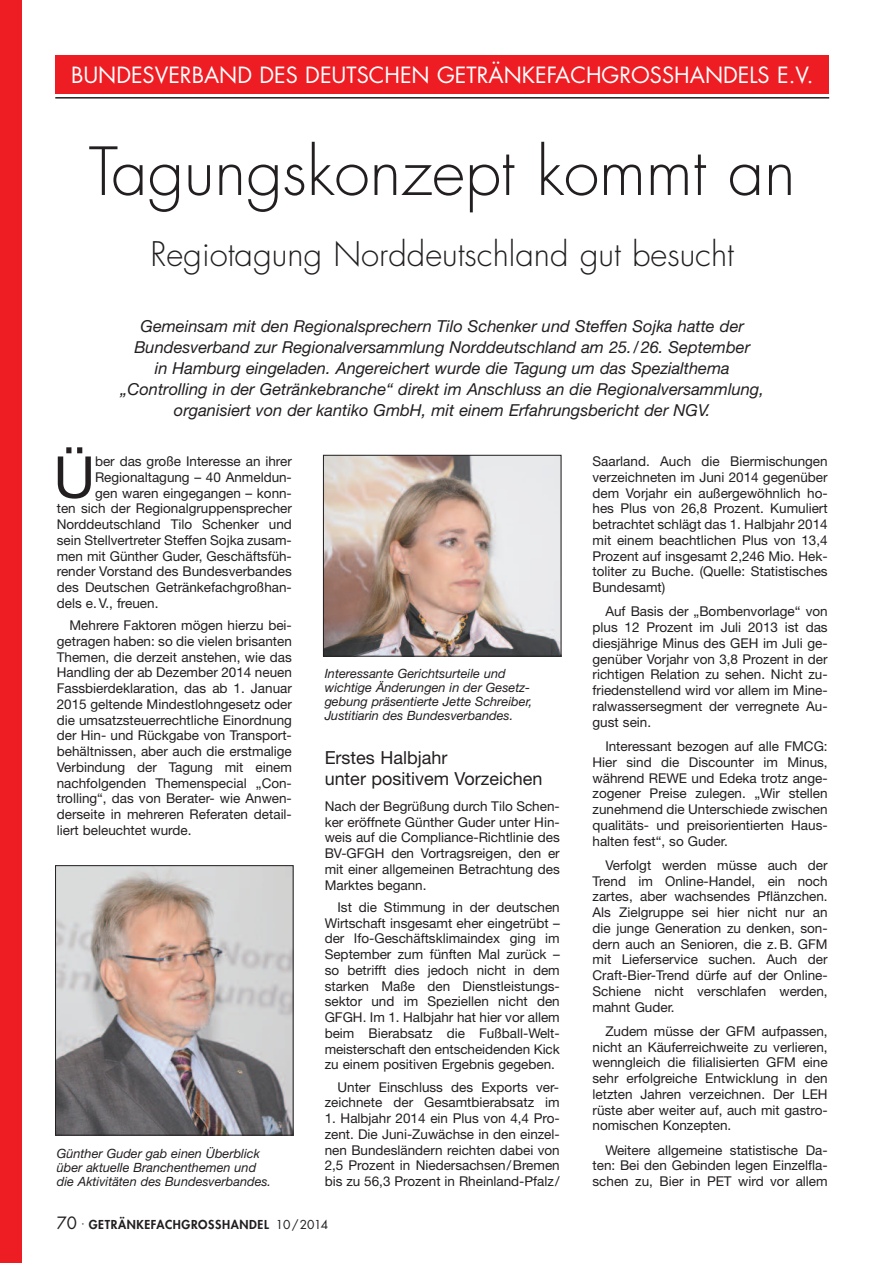
<style>
.page{position:relative;width:893px;height:1263px;background:#fff}
.page>*{position:absolute;margin:0;border:0;box-sizing:border-box;transform-origin:0 0}
.t1{font:300 64.5px "Futura";color:#231f20}
.t2{font:57.6px "Helvetica Neue";color:#231f20}
.t3{font:300 33px "Futura";color:#231f20}
.t4{font:21.75px "Futura";color:#fff}
.t5{font:18px/20.2px "Helvetica Neue";color:#231f20}
.t6{font:italic 16.5px/21px "Helvetica Neue";color:#231f20;text-align:center}
.t7{font:13.5px/15.8px "Helvetica Neue";color:#231f20;text-align:justify}
.t8{font:italic 12.75px/14.2px "Helvetica Neue";color:#231f20}
.t9{font:800 12px "Futura";letter-spacing:.05em;color:#231f20}
.s1{font-weight:400;font-size:16.5px}
.s2{font-weight:400}
</style>
<div class="page">
<div style="left:0;top:0;width:21px;height:1263px;background:#ee1d23"></div>
<div style="left:55px;top:55px;width:774px;height:39px;background:#ee1d23"></div>
<hr style="left:55px;top:97px;width:774px;height:2px;background:#231f20">
<img style="left:57px;top:867px;width:234px;height:266px">
<div style="left:55px;top:865px;width:238px;height:270px;border:1px solid #231f20"></div>
<img style="left:325px;top:457px;width:234px;height:197px">
<div style="left:323px;top:455px;width:238px;height:201px;border:1px solid #231f20"></div>
<h3 class="t4" style="left:71px;top:65px;width:744px">BUNDESVERBAND DES DEUTSCHEN GETRÄNKEFACHGROSSHANDELS E.V.</h3>
<h1 class="t1" style="left:89px;top:142px;width:708px">Tagungskonzept kommt an</h1>
<h3 class="t3" style="left:150px;top:239px;width:585px">Regiotagung Norddeutschland gut besucht</h3>
<p class="t6" style="left:120px;top:317px;width:645px">Gemeinsam mit den Regionalsprechern Tilo Schenker und Steffen Sojka hatte der Bundesverband zur Regionalversammlung Norddeutschland am 25./26. September<br>in Hamburg eingeladen. Angereichert wurde die Tagung um das Spezialthema „Controlling in der Getränkebranche“ direkt im Anschluss an die Regionalversammlung, organisiert von der kantiko GmbH, mit einem Erfahrungsbericht der NGV.</p>
<h2 class="t2" style="left:53px;top:456px;width:43px">Ü</h2>
<p class="t7" style="left:95px;top:455px;width:198px">ber das große Interesse an ihrer</p>
<p class="t7" style="left:95px;top:470px;width:198px">Regionaltagung – 40 Anmeldun-</p>
<p class="t7" style="left:95px;top:486px;width:198px">gen waren eingegangen – konn-</p>
<p class="t7" style="left:57px;top:502px;width:237px">ten sich der Regionalgruppensprecher</p>
<p class="t7" style="left:57px;top:518px;width:237px">Norddeutschland Tilo Schenker und</p>
<p class="t7" style="left:57px;top:533px;width:237px">sein Stellvertreter Steffen Sojka zusam-</p>
<p class="t7" style="left:57px;top:549px;width:237px">men mit Günther Guder, Geschäftsfüh-</p>
<p class="t7" style="left:57px;top:565px;width:237px">render Vorstand des Bundesverbandes</p>
<p class="t7" style="left:57px;top:581px;width:237px">des Deutschen Getränkefachgroßhan-</p>
<p class="t7" style="left:57px;top:596px;width:103px">dels e.V., freuen.</p>
<p class="t7" style="left:57px;top:619px;width:237px;text-indent:13px">Mehrere Faktoren mögen hierzu bei&shy;getragen haben: so die vielen brisanten Themen, die derzeit anstehen, wie das Handling der ab Dezember 2014 neuen Fassbierdeklaration, das ab 1. Januar 2015 geltende Mindestlohngesetz oder die umsatzsteuerrechtliche Einordnung der Hin- und Rückgabe von Transport&shy;behältnissen, aber auch die erstmalige Verbindung der Tagung mit einem nachfolgenden Themenspecial „Con&shy;trolling“, das von Berater- wie Anwen&shy;derseite in mehreren Referaten detail&shy;liert beleuchtet wurde.</p>
<p class="t8" style="left:57px;top:1147px;width:216px">Günther Guder gab einen Überblick über aktuelle Branchenthemen und die Aktivitäten des Bundesverbandes.</p>
<p class="t8" style="left:325px;top:667px;width:209px">Interessante Gerichtsurteile und wichtige Änderungen in der Gesetz&shy;gebung präsentierte Jette Schreiber, Justitiarin des Bundesverbandes.</p>
<h3 class="t5" style="left:325px;top:749px;width:219px">Erstes Halbjahr<br>unter positivem Vorzeichen</h3>
<p class="t7" style="left:325px;top:800px;width:237px">Nach der Begrüßung durch Tilo Schen&shy;ker eröffnete Günther Guder unter Hin&shy;weis auf die Compliance-Richtlinie des BV-GFGH den Vortragsreigen, den er mit einer allgemeinen Betrachtung des Marktes begann.</p>
<p class="t7" style="left:325px;top:900px;width:237px;text-indent:13px">Ist die Stimmung in der deutschen Wirtschaft insgesamt eher eingetrübt – der Ifo-Geschäftsklimaindex ging im September zum fünften Mal zurück – so betrifft dies jedoch nicht in dem starken Maße den Dienstleistungs&shy;sektor und im Speziellen nicht den GFGH. Im 1. Halbjahr hat hier vor allem beim Bierabsatz die Fußball-Welt&shy;meisterschaft den entscheidenden Kick zu einem positiven Ergebnis gegeben.</p>
<p class="t7" style="left:325px;top:1080px;width:237px;text-align:right">Unter Einschluss des Exports ver&shy;zeichnete der Gesamtbierabsatz im</p>
<p class="t7" style="left:325px;top:1112px;width:237px">1. Halbjahr 2014 ein Plus von 4,4 Pro&shy;zent. Die Juni-Zuwächse in den einzel&shy;nen Bundesländern reichten dabei von 2,5 Prozent in Niedersachsen/Bremen bis zu 56,3 Prozent in Rheinland-Pfalz/</p>
<p class="t9" style="left:57px;top:1219px;width:273px"><span class="s1">70</span> <span class="s2">·</span> GETRÄNKEFACHGROSSHANDEL <span class="s2">10/2014</span></p>
<p class="t7" style="left:593px;top:455px;width:237px">Saarland. Auch die Biermischungen verzeichneten im Juni 2014 gegenüber dem Vorjahr ein außergewöhnlich ho&shy;hes Plus von 26,8 Prozent. Kumuliert betrachtet schlägt das 1. Halbjahr 2014 mit einem beachtlichen Plus von 13,4<br>Prozent auf insgesamt 2,246 Mio. Hek&shy;toliter zu Buche. (Quelle: Statistisches Bundesamt)</p>
<p class="t7" style="left:593px;top:605px;width:237px;text-indent:13px">Auf Basis der „Bombenvorlage“ von plus 12 Prozent im Juli 2013 ist das diesjährige Minus des GEH im Juli ge&shy;genüber Vorjahr von 3,8 Prozent in der richtigen Relation zu sehen. Nicht zu&shy;friedenstellend wird vor allem im Mine&shy;ralwassersegment der verregnete Au&shy;gust sein.</p>
<p class="t7" style="left:593px;top:740px;width:237px;text-indent:13px">Interessant bezogen auf alle FMCG:<br>Hier sind die Discounter im Minus, während REWE und Edeka trotz ange&shy;zogener Preise zulegen. „Wir stellen zunehmend die Unterschiede zwischen qualitäts- und preisorientierten Haus&shy;halten fest“, so Guder.</p>
<p class="t7" style="left:593px;top:858px;width:237px;text-indent:13px">Verfolgt werden müsse auch der Trend im Online-Handel, ein noch zartes, aber wachsendes Pflänzchen.<br>Als Zielgruppe sei hier nicht nur an die junge Generation zu denken, son&shy;dern auch an Senioren, die z.B. GFM mit Lieferservice suchen. Auch der Craft-Bier-Trend dürfe auf der Online-Schiene nicht verschlafen werden, mahnt Guder.</p>
<p class="t7" style="left:593px;top:1024px;width:237px;text-indent:13px">Zudem müsse der GFM aufpassen, nicht an Käuferreichweite zu verlieren, wenngleich die filialisierten GFM eine sehr erfolgreiche Entwicklung in den letzten Jahren verzeichnen. Der LEH rüste aber weiter auf, auch mit gastro&shy;nomischen Konzepten.</p>
<p class="t7" style="left:593px;top:1143px;width:237px;text-indent:13px">Weitere allgemeine statistische Da&shy;ten: Bei den Gebinden legen Einzelfla&shy;schen zu, Bier in PET wird vor allem</p>
</div>
